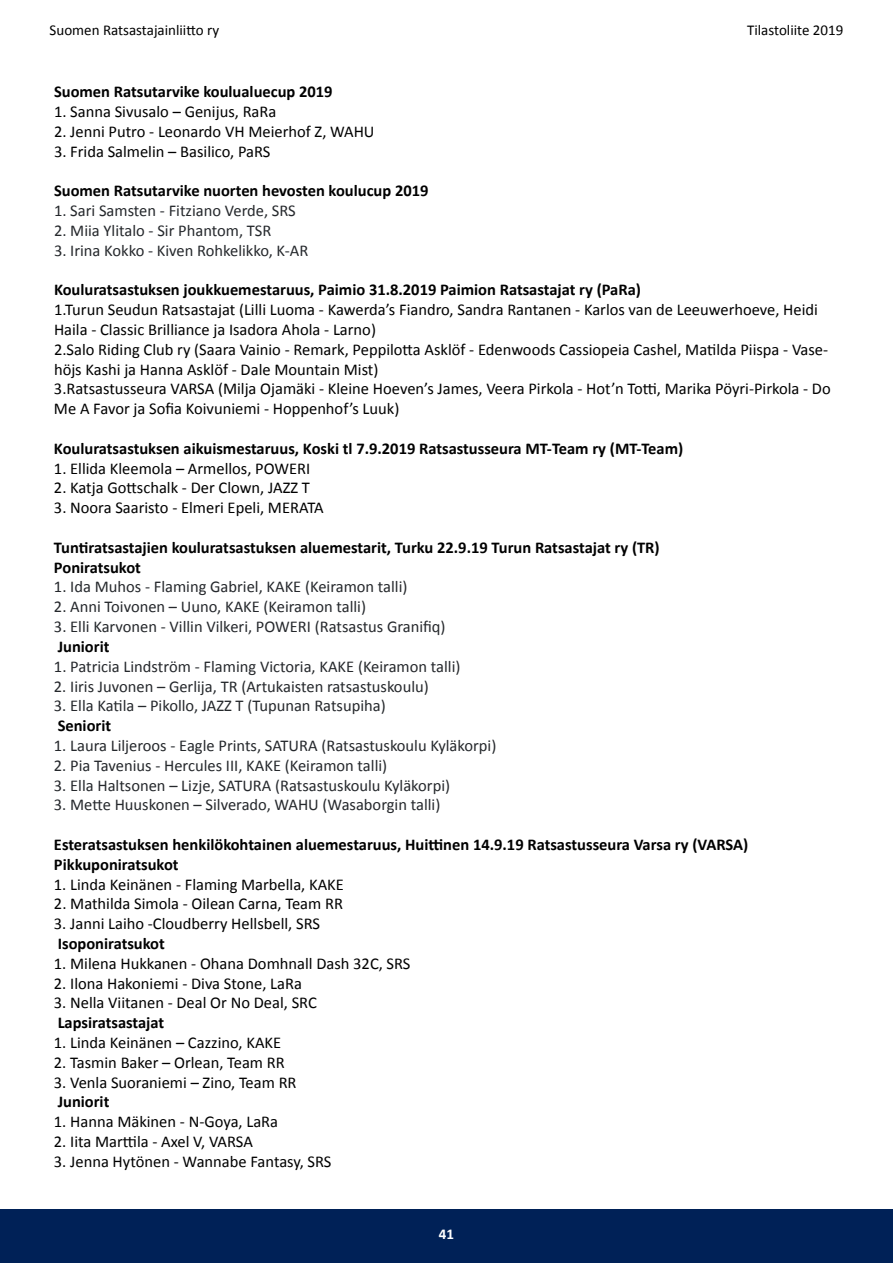
<style>
.page{position:relative;width:893px;height:1263px;background:#fff}
.page>*{position:absolute;margin:0;border:0;box-sizing:border-box;transform-origin:0 0}
.t1{font:16.5px/19.8px "Calibri";color:#000}
.t2{font:16.5px "Calibri";color:#25282c}
.t3{font:700 16.5px/19.8px "Calibri";color:#000}
.t4{font:15px "Calibri";color:#000}
.t5{font:700 15px "Calibri";color:#fff}
</style>
<div class="page">
<div style="left:0;top:1209px;width:893px;height:54px;background:#002157"></div>
<p class="t4" style="left:50px;top:21px;width:171px">Suomen Ratsastajainliitto ry</p>
<p class="t4" style="left:747px;top:21px;width:98px">Tilastoliite 2019</p>
<p class="t3" style="left:54px;top:82px;width:280px">Suomen Ratsutarvike koulualuecup 2019</p>
<p class="t1" style="left:54px;top:102px;width:224px">1. Sanna Sivusalo – Genijus, RaRa</p>
<p class="t1" style="left:54px;top:122px;width:322px">2. Jenni Putro - Leonardo VH Meierhof Z, WAHU</p>
<p class="t1" style="left:54px;top:141px;width:209px">3. Frida Salmelin – Basilico, PaRS</p>
<p class="t3" style="left:54px;top:181px;width:376px">Suomen Ratsutarvike nuorten hevosten koulucup 2019</p>
<p class="t2" style="left:54px;top:200px;width:243px">1. Sari Samsten - Fitziano Verde, SRS</p>
<p class="t2" style="left:54px;top:220px;width:202px">2. M iia Ylitalo - Sir Phantom, TSR</p>
<p class="t2" style="left:54px;top:240px;width:246px">3. I rina Kokko - Kiven Rohkelikko, K-AR</p>
<p class="t3" style="left:54px;top:280px;width:588px">Kouluratsastuksen joukkuemestaruus, Paimio 31.8.2019 Paimion Ratsastajat ry (PaRa)</p>
<p class="t1" style="left:54px;top:300px;width:778px">1.Turun Seudun Ratsastajat (Lilli Luoma - Kawerda’s Fiandro, Sandra Rantanen - Karlos van de Leeuwerhoeve, Heidi Haila - Classic Brilliance ja Isadora Ahola - Larno)<br>2.Salo Riding Club ry (Saara Vainio - Remark, Peppilotta Asklöf - Edenwoods Cassiopeia Cashel, Matilda Piispa - Vase&shy;höjs Kashi ja Hanna Asklöf - Dale Mountain M ist)<br>3.Ratsastusseura VARSA (Milja Ojamäki - Kleine Hoeven’s James, Veera Pirkola - Hot’n Totti, Marika Pöyri-Pirkola - Do Me A Favor ja Sofia Koivuniemi - Hoppenhof’s Luuk)</p>
<p class="t3" style="left:54px;top:438px;width:631px">Kouluratsastuksen aikuismestaruus, Koski tl 7.9.2019 Ratsastusseura MT-Team ry (MT-Team)</p>
<p class="t1" style="left:54px;top:458px;width:258px">1. Ellida Kleemola – Armellos, POWERI</p>
<p class="t1" style="left:54px;top:478px;width:257px">2. Katja Gottschalk - Der Clown, JAZZ T</p>
<p class="t1" style="left:54px;top:498px;width:224px">3. Noora Saaristo - Elmeri Epeli, MERATA</p>
<p class="t3" style="left:54px;top:537px;width:607px">Tuntiratsastajien kouluratsastuksen aluemestarit, Turku 22.9.19 Turun Ratsastajat ry (TR)<br>Poniratsukot</p>
<p class="t2" style="left:54px;top:577px;width:222px">1. Ida M uhos - Flaming Gabriel, KAKE</p>
<p class="t2" style="left:305px;top:577px;width:104px">(Keiramon talli)</p>
<p class="t2" style="left:54px;top:596px;width:314px">2. Anni Toivonen – Uuno, KAKE (Keiramon talli)</p>
<p class="t2" style="left:54px;top:616px;width:393px">3. Elli Karvonen - Villin Vilkeri, POWERI (Ratsastus Granifiq)</p>
<p class="t3" style="left:58px;top:636px;width:53px">Juniorit</p>
<p class="t2" style="left:54px;top:656px;width:275px">1. Patricia Lindström - Flaming Victoria, KAKE</p>
<p class="t2" style="left:358px;top:656px;width:104px">(Keiramon talli)</p>
<p class="t2" style="left:54px;top:676px;width:376px">2. Iiris Juvonen – Gerlija, TR (Artukaisten ratsastuskoulu)</p>
<p class="t2" style="left:54px;top:695px;width:333px">3. Ella Katila – Pikollo, JAZZ T (Tupunan Ratsupiha)</p>
<p class="t3" style="left:58px;top:716px;width:55px">Seniorit</p>
<p class="t2" style="left:54px;top:735px;width:221px">1. Laura Liljeroos - Eagle Prints, SATURA</p>
<p class="t2" style="left:321px;top:735px;width:176px">(Ratsastuskoulu Kyläkorpi)</p>
<p class="t2" style="left:54px;top:755px;width:202px">2. Pia Tavenius - Hercules III, KAKE</p>
<p class="t2" style="left:285px;top:755px;width:104px">(Keiramon talli)</p>
<p class="t2" style="left:54px;top:775px;width:398px">3. Ella Haltsonen – Lizje, SATURA (Ratsastuskoulu Kyläkorpi)</p>
<p class="t2" style="left:54px;top:794px;width:388px">3. Mette Huuskonen – Silverado, WAHU (Wasaborgin talli)</p>
<p class="t3" style="left:54px;top:834px;width:696px">Esteratsastuksen henkilökohtainen aluemestaruus, Huittinen 14.9.19 Ratsastusseura Varsa ry (VARSA)<br>Pikkuponiratsukot</p>
<p class="t1" style="left:54px;top:874px;width:265px">1. Linda Keinänen - Flaming Marbella, KAKE</p>
<p class="t1" style="left:54px;top:894px;width:281px">2. Mathilda Simola - Oilean Carna, Team RR</p>
<p class="t1" style="left:54px;top:914px;width:251px">3. Janni Laiho -Cloudberry Hellsbell, SRS</p>
<p class="t3" style="left:58px;top:933px;width:109px">Isoponiratsukot</p>
<p class="t1" style="left:54px;top:953px;width:342px">1. M ilena Hukkanen - Ohana Domhnall Dash 32C, SRS</p>
<p class="t1" style="left:54px;top:973px;width:250px">2. I lona Hakoniemi - Diva Stone, LaRa</p>
<p class="t1" style="left:54px;top:993px;width:264px">3. Nella Viitanen - Deal Or No Deal, SRC</p>
<p class="t3" style="left:58px;top:1013px;width:108px">Lapsiratsastajat</p>
<p class="t1" style="left:54px;top:1032px;width:229px">1. Linda Keinänen – Cazzino, KAKE</p>
<p class="t1" style="left:54px;top:1052px;width:232px">2. Tasmin Baker – Orlean, Team RR</p>
<p class="t1" style="left:54px;top:1072px;width:244px">3. Venla Suoraniemi – Zino, Team RR</p>
<p class="t3" style="left:58px;top:1092px;width:53px">Juniorit</p>
<p class="t1" style="left:54px;top:1112px;width:226px">1. Hanna Mäkinen - N-Goya, LaRa</p>
<p class="t1" style="left:54px;top:1131px;width:200px">2. Iita Marttila - Axel V, VARSA</p>
<p class="t1" style="left:54px;top:1151px;width:263px">3. Jenna Hytönen - Wannabe Fantasy, SRS</p>
<p class="t5" style="left:439px;top:1225px;width:17px">41</p>
</div>
